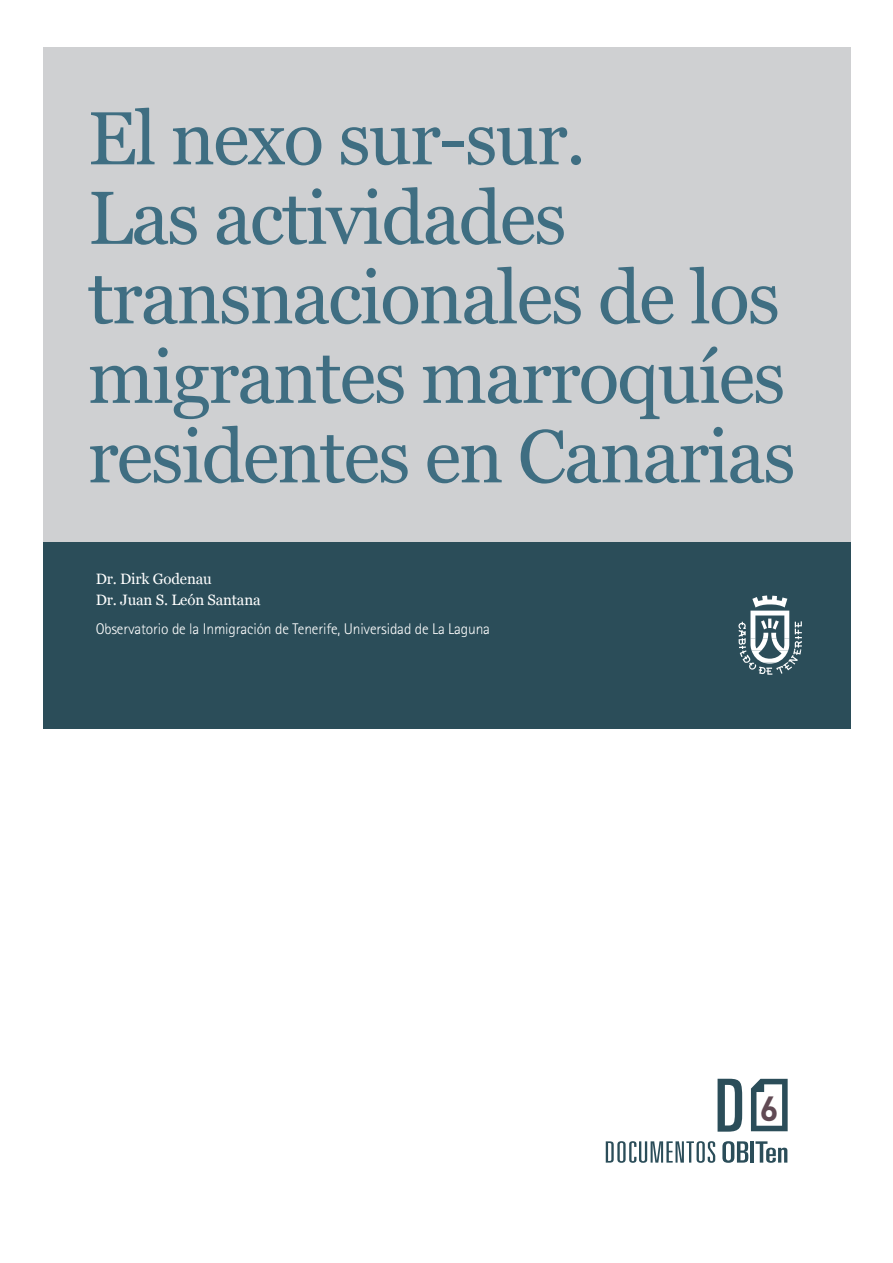
<style>
.page{position:relative;width:893px;height:1263px;background:#fff}
.page>*{position:absolute;margin:0;border:0;box-sizing:border-box;transform-origin:0 0}
.t1{font:75px/79.5px "Georgia";letter-spacing:-.025em;color:#3f6e82}
.t2{font:700 34.5px "DIN";color:#614a54}
.t3{font:300 15.45px "Rotis Sans Serif";letter-spacing:-.01em;color:#fff}
.t4{font:15px/21px "Georgia";letter-spacing:-.01em;color:#fff}
</style>
<div class="page">
<div style="left:43px;top:48px;width:807px;height:515px;background:#cfd0d2"></div>
<svg style="left:718px;top:1079px;width:24px;height:53px"></svg>
<svg style="left:751px;top:1079px;width:37px;height:52px"></svg>
<div style="left:43px;top:542px;width:807px;height:186px;background:#2b4d59"></div>
<svg style="left:738px;top:595px;width:64px;height:80px"></svg>
<svg style="left:606px;top:1141px;width:109px;height:22px"></svg>
<svg style="left:722px;top:1141px;width:26px;height:22px"></svg>
<hr style="left:750px;top:1141px;width:4px;height:21px;background:#2b4d59">
<svg style="left:755px;top:1141px;width:32px;height:22px"></svg>
<p class="t1" style="left:88px;top:100px;width:709px">El nexo sur-sur.<br>Las actividades transnacionales de los migrantes marroquíes residentes en Canarias</p>
<p class="t4" style="left:96px;top:568px;width:166px">Dr. Dirk Godenau<br>Dr. Juan S. León Santana</p>
<p class="t3" style="left:96px;top:620px;width:396px">Observatorio de la Inmigración de Tenerife, Universidad de La Laguna</p>
<p class="t2" style="left:760px;top:1085px;width:20px">6</p>
</div>
